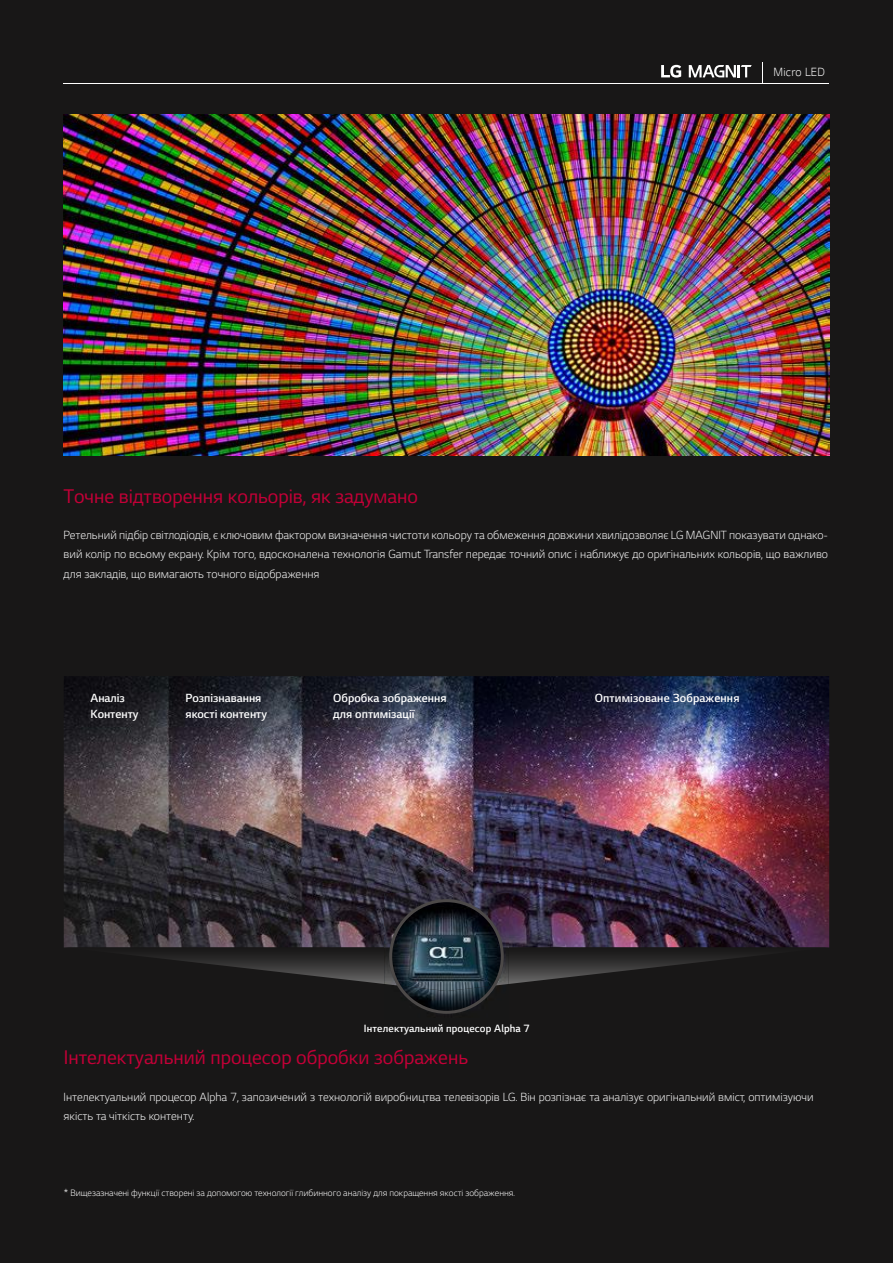
<style>
.page{position:relative;width:893px;height:1263px;background:#181717}
.page>*{position:absolute;margin:0;border:0;box-sizing:border-box;transform-origin:0 0}
.t1{font:22.5px "LG Smart";color:#c30037}
.t2{font:300 13.5px/19.5px "LG Smart";color:#fff;text-align:justify}
.t3{font:600 13.5px/16.2px "LG Smart";letter-spacing:.005em;color:#fff}
.t4{font:300 13.5px "LG Smart";letter-spacing:.025em;color:#fff}
.t5{font:600 12px "LG Smart";letter-spacing:.01em;color:#fff}
.t6{font:300 10.5px "LG Smart";color:#fff}
.s1{font-weight:300}
.s2{font-size:11.25px}
</style>
<div class="page">
<hr style="left:64px;top:84px;width:765px;height:1px;background:#fff">
<svg style="left:762px;top:63px;width:1px;height:21px"></svg>
<svg style="left:661px;top:65px;width:20px;height:13px"></svg>
<svg style="left:689px;top:65px;width:63px;height:12px"></svg>
<img style="left:64px;top:115px;width:765px;height:340px">
<img style="left:64px;top:676px;width:765px;height:223px">
<img style="left:384px;top:893px;width:125px;height:6px">
<svg style="left:64px;top:899px;width:765px;height:115px"></svg>
<h1 class="t1" style="left:64px;top:484px;width:356px">Точне відтворення кольорів, як задумано</h1>
<p class="t4" style="left:773px;top:64px;width:53px">Micro LED</p>
<p class="t2" style="left:64px;top:525px;width:766px">Ретельний підбір світлодіодів, є ключовим фактором визначення чистоти кольору та обмеження довжини хвилідозволяє LG MAGNIT показувати однако&shy;вий колір по всьому екрану. Крім того, вдосконалена технологія Gamut Transfer передає точний опис і наближує до оригінальних кольорів, що важливо для закладів, що вимагають точного відображення</p>
<p class="t3" style="left:91px;top:690px;width:49px">Аналіз<br>Контенту</p>
<p class="t3" style="left:185px;top:690px;width:83px">Розпізнавання якості контенту</p>
<p class="t3" style="left:333px;top:690px;width:115px">Обробка зображення для оптимізації</p>
<p class="t3" style="left:595px;top:690px;width:146px">Оптимізоване Зображення</p>
<p class="t5" style="left:364px;top:1022px;width:167px">Інтелектуальний процесор <span class="s1">Alpha 7</span></p>
<h1 class="t1" style="left:64px;top:1045px;width:406px">Інтелектуальний процесор обробки зображень</h1>
<p class="t2" style="left:64px;top:1087px;width:751px">Інтелектуальний процесор Alpha 7, запозичений з технологій виробництва телевізорів LG. Він розпізнає та аналізує оригінальний вміст, оптимізуючи якість та чіткість контенту.</p>
<p class="t6" style="left:64px;top:1187px;width:453px"><span class="s2">*</span> Вищезазначені функції створені за допомогою технології глибинного аналізу для покращення якості зображення.</p>
</div>
